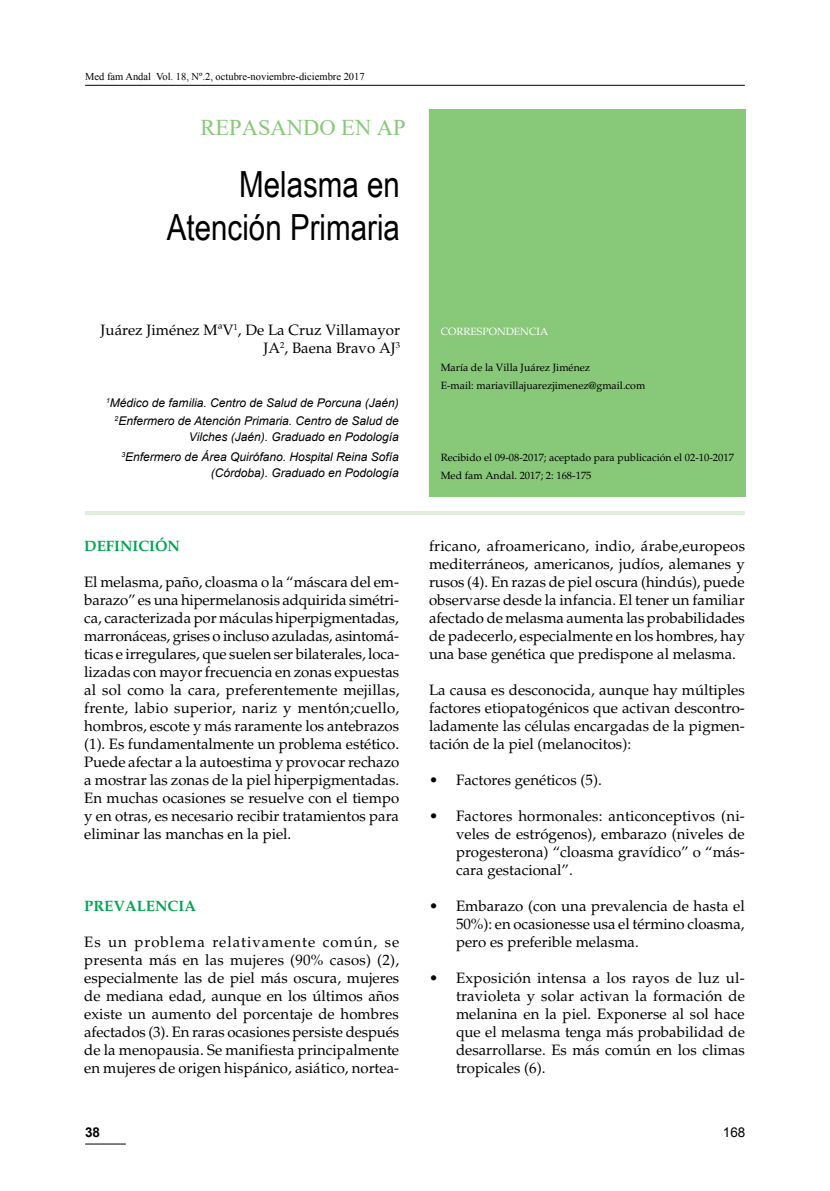
<style>
.page{position:relative;width:830px;height:1191px;background:#fff}
.page>*{position:absolute;margin:0;border:0;box-sizing:border-box;transform-origin:0 0}
.t1{font:36px/43.2px "Arial Narrow";color:#000;text-align:right}
.t2{font:22.5px "Times New Roman";color:#87c879}
.t3{font:15px/18px "Palatino";color:#000;text-align:justify}
.t4{font:700 15px "Palatino";color:#00a651}
.t5{font:13.5px "Arial";color:#000}
.t6{font:700 13.5px "Arial";color:#000}
.t7{font:italic 12px/18px "Arial";color:#000;text-align:right}
.t8{font:10.5px/18px "Palatino";color:#000}
.t9{font:10.5px "Times New Roman";color:#000}
.t10{font:10.5px "Palatino";color:#fff}
</style>
<div class="page">
<hr style="left:85px;top:1143px;width:41px;height:1px;background:#000">
<hr style="left:85px;top:85px;width:659px;height:1px;background:#000">
<div style="left:428px;top:109px;width:317px;height:388px;background:#87c879"></div>
<hr style="left:85px;top:511px;width:659px;height:4px;background:#e0efda">
<p class="t9" style="left:85px;top:70px;width:281px">Med fam Andal Vol. 18, Nº.2, octubre-noviembre-diciembre 2017</p>
<h2 class="t2" style="left:200px;top:112px;width:206px">REPASANDO EN AP</h2>
<h1 class="t1" style="left:167px;top:161px;width:234px">Melasma en<br>Atención Primaria</h1>
<p class="t3" style="left:101px;top:321px;width:301px;text-align:right">Juárez Jiménez MªV<sup>1</sup>, De La Cruz Villamayor<br>JA<sup>2</sup>, Baena Bravo AJ<sup>3</sup></p>
<p class="t10" style="left:440px;top:325px;width:109px">CORRESPONDENCIA</p>
<p class="t8" style="left:440px;top:358px;width:206px">María de la Villa Juárez Jiménez<br>E-mail: mariavillajuarezjimenez@gmail.com</p>
<p class="t7" style="left:106px;top:394px;width:294px"><sup>1</sup>Médico de familia. Centro de Salud de Porcuna (Jaén)<br><sup>2</sup>Enfermero de Atención Primaria. Centro de Salud de</p>
<p class="t7" style="left:121px;top:427px;width:279px;line-height:19.5px">Vilches (Jaén). Graduado en Podología<br><sup>3</sup>Enfermero de Área Quirófano. Hospital Reina Sofía</p>
<p class="t7" style="left:210px;top:464px;width:190px">(Córdoba). Graduado en Podología</p>
<p class="t4" style="left:84px;top:537px;width:97px">DEFINICIÓN</p>
<p class="t3" style="left:84px;top:573px;width:316px">El melasma, paño, cloasma o la “máscara del em&shy;barazo” es una hipermelanosis adquirida simétri&shy;ca, caracterizada por máculas hiperpigmentadas, marronáceas, grises o incluso azuladas, asintomá&shy;ticas e irregulares, que suelen ser bilaterales, loca&shy;lizadas con mayor frecuencia en zonas expuestas al sol como la cara, preferentemente mejillas, frente, labio superior, nariz y mentón;cuello, hombros, escote y más raramente los antebrazos (1). Es fundamentalmente un problema estético.<br>Puede afectar a la autoestima y provocar rechazo a mostrar las zonas de la piel hiperpigmentadas.<br>En muchas ocasiones se resuelve con el tiempo y en otras, es necesario recibir tratamientos para eliminar las manchas en la piel.</p>
<p class="t4" style="left:84px;top:897px;width:113px">PREVALENCIA</p>
<p class="t3" style="left:84px;top:933px;width:316px">Es un problema relativamente común, se presenta más en las mujeres (90% casos) (2), especialmente las de piel más oscura, mujeres de mediana edad, aunque en los últimos años existe un aumento del porcentaje de hombres afectados (3). En raras ocasiones persiste después de la menopausia. Se manifiesta principalmente en mujeres de origen hispánico, asiático, nortea-</p>
<p class="t6" style="left:85px;top:1122px;width:17px">38</p>
<p class="t8" style="left:440px;top:448px;width:294px">Recibido el 09-08-2017; aceptado para publicación el 02-10-2017<br>Med fam Andal. 2017; 2: 168-175</p>
<p class="t3" style="left:429px;top:537px;width:317px">fricano, afroamericano, indio, árabe,europeos mediterráneos, americanos, judíos, alemanes y rusos (4). En razas de piel oscura (hindús), puede observarse desde la infancia. El tener un familiar afectado de melasma aumenta las probabilidades de padecerlo, especialmente en los hombres, hay una base genética que predispone al melasma.</p>
<p class="t3" style="left:429px;top:681px;width:317px">La causa es desconocida, aunque hay múltiples factores etiopatogénicos que activan descontro&shy;ladamente las células encargadas de la pigmen&shy;tación de la piel (melanocitos):</p>
<p class="t3" style="left:429px;top:771px;width:174px">• Factores genéticos (5).</p>
<p class="t3" style="left:456px;top:807px;width:290px;text-indent:-27px">• Factores hormonales: anticonceptivos (ni&shy;veles de estrógenos), embarazo (niveles de progesterona) “cloasma gravídico” o “más&shy;cara gestacional”.</p>
<p class="t3" style="left:456px;top:897px;width:290px;text-indent:-27px">• Embarazo (con una prevalencia de hasta el 50%): en ocasionesse usa el término cloasma, pero es preferible melasma.</p>
<p class="t3" style="left:456px;top:969px;width:290px;text-indent:-27px">• Exposición intensa a los rayos de luz ul&shy;travioleta y solar activan la formación de melanina en la piel. Exponerse al sol hace que el melasma tenga más probabilidad de desarrollarse. Es más común en los climas tropicales (6).</p>
<p class="t5" style="left:722px;top:1123px;width:24px">168</p>
</div>
